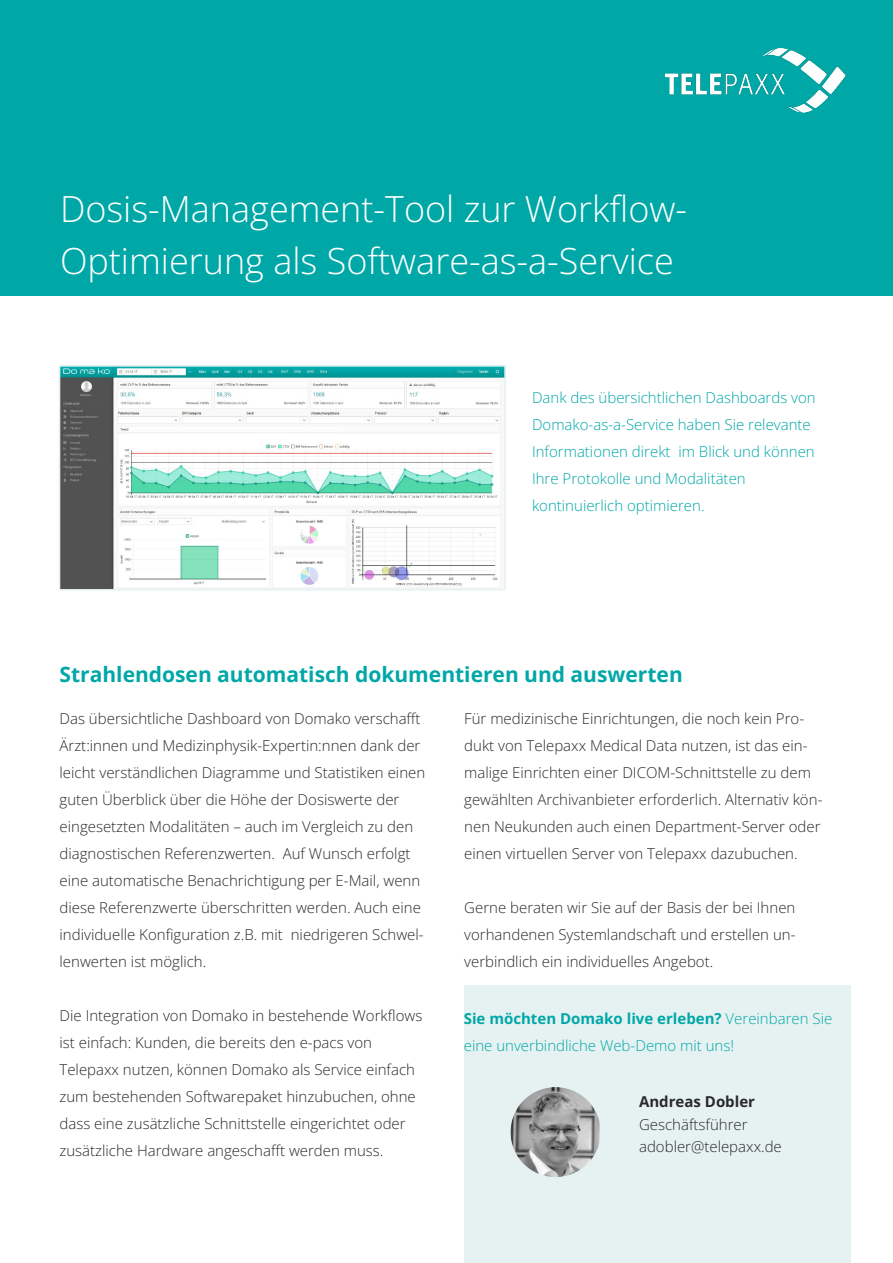
<style>
.page{position:relative;width:893px;height:1263px;background:#fff}
.page>*{position:absolute;margin:0;border:0;box-sizing:border-box;transform-origin:0 0}
.t1{font:300 36px/52.5px "Open Sans";color:#fff}
.t2{font:700 21px "Open Sans";color:#00a7a7}
.t3{font:300 15px/27px "Open Sans";color:#292929}
.t4{font:300 15px/27px "Open Sans";color:#00a7a7}
.t5{font:700 15px "Open Sans";color:#292929}
.s1{font-weight:700}
</style>
<div class="page">
<div style="left:464px;top:986px;width:386px;height:277px;background:#e6f2f2"></div>
<div style="left:0;top:0;width:893px;height:296px;background:#00a7a7"></div>
<img style="left:665px;top:48px;width:181px;height:64px">
<img style="left:62px;top:368px;width:441px;height:219px">
<div style="left:59px;top:365px;width:447px;height:225px;border:2px solid #e6f2f2"></div>
<img style="left:511px;top:1087px;width:90px;height:90px;border-radius:45px">
<h1 class="t1" style="left:60px;top:182px;width:629px">Dosis-Management-Tool zur Workflow-<br>Optimierung als Software-as-a-Service</h1>
<p class="t4" style="left:532px;top:384px;width:285px">Dank des übersichtlichen Dashboards von Domako-as-a-Service haben Sie relevante Informationen direkt im Blick und können Ihre Protokolle und Modalitäten kontinuierlich optimieren.</p>
<h2 class="t2" style="left:60px;top:660px;width:625px">Strahlendosen automatisch dokumentieren und auswerten</h2>
<p class="t3" style="left:60px;top:705px;width:367px">Das übersichtliche Dashboard von Domako verschafft Ärzt:innen und Medizinphysik-Expertin:nnen dank der leicht verständlichen Diagramme und Statistiken einen guten Überblick über die Höhe der Dosiswerte der eingesetzten Modalitäten – auch im Vergleich zu den diagnostischen Referenzwerten. Auf Wunsch erfolgt eine automatische Benachrichtigung per E-Mail, wenn diese Referenzwerte überschritten werden. Auch eine individuelle Konfiguration z.B. mit niedrigeren Schwel&shy;lenwerten ist möglich.</p>
<p class="t3" style="left:60px;top:1002px;width:364px">Die Integration von Domako in bestehende Workflows ist einfach: Kunden, die bereits den e-pacs von Telepaxx nutzen, können Domako als Service einfach zum bestehenden Softwarepaket hinzubuchen, ohne dass eine zusätzliche Schnittstelle eingerichtet oder zusätzliche Hardware angeschafft werden muss.</p>
<p class="t3" style="left:464px;top:705px;width:360px">Für medizinische Einrichtungen, die noch kein Pro&shy;dukt von Telepaxx Medical Data nutzen, ist das ein&shy;malige Einrichten einer DICOM-Schnittstelle zu dem gewählten Archivanbieter erforderlich. Alternativ kön&shy;nen Neukunden auch einen Department-Server oder einen virtuellen Server von Telepaxx dazubuchen.</p>
<p class="t3" style="left:464px;top:894px;width:333px;text-align:justify">Gerne beraten wir Sie auf der Basis der bei Ihnen vorhandenen Systemlandschaft und erstellen un&shy;verbindlich ein individuelles Angebot.</p>
<p class="t4" style="left:464px;top:1004px;width:370px"><span class="s1">Sie möchten Domako live erleben?</span> Vereinbaren Sie eine unverbindliche Web-Demo mit uns!</p>
<p class="t5" style="left:639px;top:1091px;width:117px">Andreas Dobler</p>
<p class="t3" style="left:639px;top:1112px;width:144px;line-height:22.5px">Geschäftsführer adobler@telepaxx.de</p>
</div>
